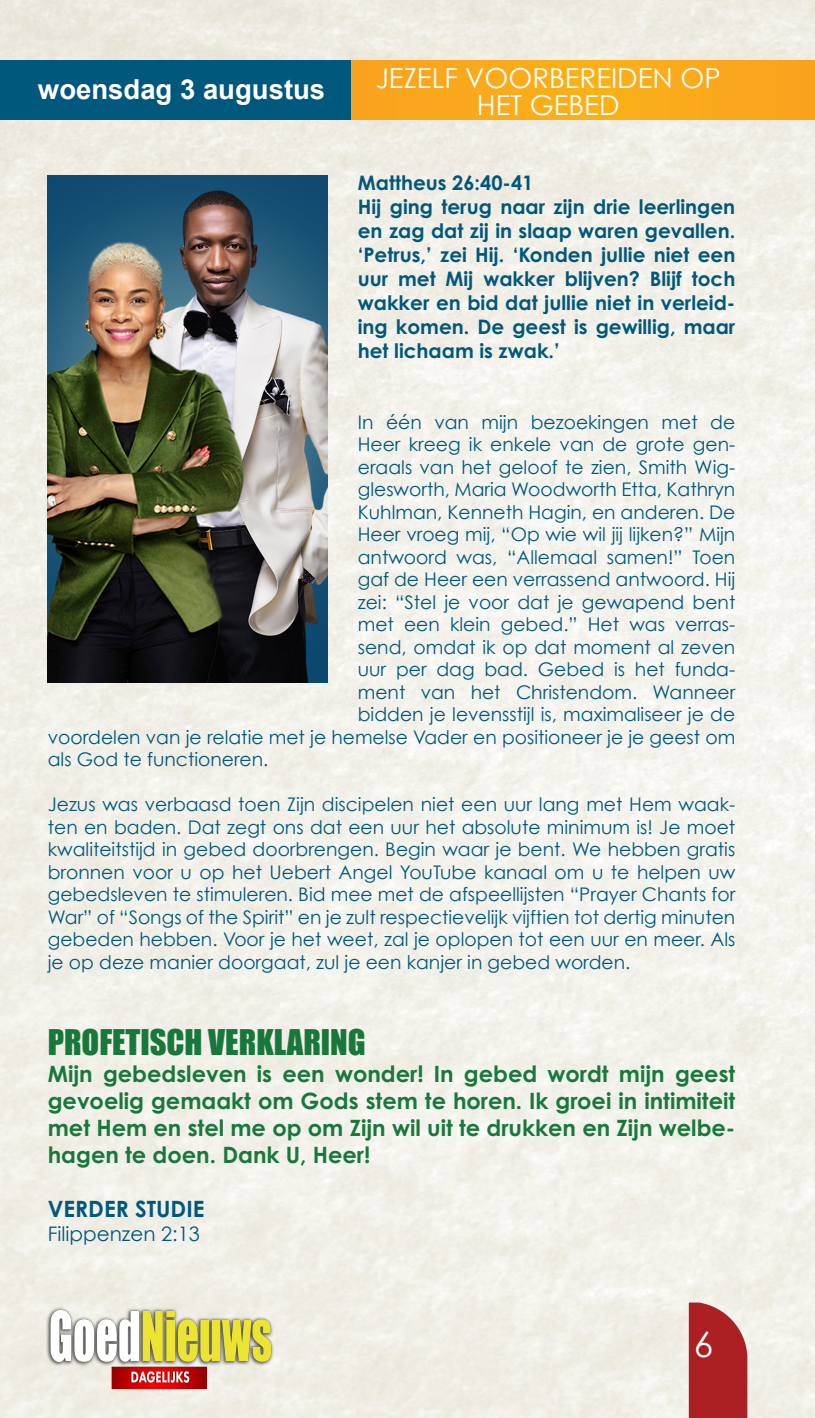
<style>
.page{position:relative;width:815px;height:1418px;background:#fff}
.page>*{position:absolute;margin:0;border:0;box-sizing:border-box;transform-origin:0 0}
.t1{font:35px "Century Gothic";color:#fff}
.t2{font:32.5px "Impact";color:#18783c}
.t3{font:27.5px "Century Gothic";color:#fff}
.t4{font:700 27.5px "Arial";color:#fff}
.t5{font:700 22.5px/27px "Century Gothic Pro";color:#18783c;text-align:justify}
.t6{font:700 22.5px "Century Gothic Pro";color:#00587c}
.t7{font:700 20px/24px "Century Gothic Pro";color:#00587c;text-align:justify}
.t8{font:20px "Century Gothic";color:#00587c}
.t9{font:18.75px/22.5px "Century Gothic";color:#00587c;text-align:justify}
</style>
<div class="page">
<img style="left:0;top:0;width:815px;height:1417px">
<div style="left:168px;top:60px;width:647px;height:60px;background:#f9a91c"></div>
<div style="left:0;top:60px;width:351px;height:60px;background:#00587c"></div>
<div style="left:689px;top:1302px;width:58px;height:115px;background:#ac1f22"></div>
<img style="left:39px;top:1305px;width:246px;height:88px">
<img style="left:48px;top:175px;width:280px;height:507px">
<p class="t4" style="left:38px;top:72px;width:289px">woensdag 3 augustus</p>
<p class="t3" style="left:376px;top:61px;width:346px">JEZELF VOORBEREIDEN OP</p>
<p class="t3" style="left:477px;top:88px;width:144px">HET GEBED</p>
<p class="t7" style="left:358px;top:170px;width:177px">Mattheus 26:40-41</p>
<p class="t7" style="left:358px;top:194px;width:379px">Hij ging terug naar zijn drie leerlingen en zag dat zij in slaap waren gevallen. ‘Petrus,’ zei Hij. ‘Konden jullie niet een uur met Mij wakker blijven? Blijf toch wakker en bid dat jullie niet in verleid&shy;ing komen. De geest is gewillig, maar het lichaam is zwak.’</p>
<p class="t9" style="left:358px;top:410px;width:379px">In één van mijn bezoekingen met de</p>
<p class="t9" style="left:358px;top:433px;width:379px">Heer kreeg ik enkele van de grote gen-</p>
<p class="t9" style="left:358px;top:455px;width:379px">eraals van het geloof te zien, Smith Wig-</p>
<p class="t9" style="left:358px;top:478px;width:379px">glesworth, Maria Woodworth Etta, Kathryn</p>
<p class="t9" style="left:358px;top:500px;width:379px">Kuhlman, Kenneth Hagin, en anderen. De</p>
<p class="t9" style="left:358px;top:523px;width:379px">Heer vroeg mij, “Op wie wil jij lijken?” Mijn</p>
<p class="t9" style="left:358px;top:545px;width:379px">antwoord was, “Allemaal samen!” Toen</p>
<p class="t9" style="left:358px;top:568px;width:379px">gaf de Heer een verrassend antwoord. Hij</p>
<p class="t9" style="left:358px;top:590px;width:379px">zei: “Stel je voor dat je gewapend bent</p>
<p class="t9" style="left:358px;top:613px;width:379px">met een klein gebed.” Het was verras-</p>
<p class="t9" style="left:358px;top:635px;width:379px">send, omdat ik op dat moment al zeven</p>
<p class="t9" style="left:358px;top:658px;width:379px">uur per dag bad. Gebed is het funda-</p>
<p class="t9" style="left:358px;top:680px;width:379px">ment van het Christendom. Wanneer</p>
<p class="t9" style="left:358px;top:703px;width:379px">bidden je levensstijl is, maximaliseer je de</p>
<p class="t9" style="left:48px;top:725px;width:689px">voordelen van je relatie met je hemelse Vader en positioneer je je geest om</p>
<p class="t9" style="left:48px;top:748px;width:222px">als God te functioneren.</p>
<p class="t9" style="left:48px;top:793px;width:689px">Jezus was verbaasd toen Zijn discipelen niet een uur lang met Hem waak&shy;ten en baden. Dat zegt ons dat een uur het absolute minimum is! Je moet kwaliteitstijd in gebed doorbrengen. Begin waar je bent. We hebben gratis bronnen voor u op het Uebert Angel YouTube kanaal om u te helpen uw gebedsleven te stimuleren. Bid mee met de afspeellijsten “Prayer Chants for War” of “Songs of the Spirit” en je zult respectievelijk vijftien tot dertig minuten gebeden hebben. Voor je het weet, zal je oplopen tot een uur en meer. Als je op deze manier doorgaat, zul je een kanjer in gebed worden.</p>
<p class="t2" style="left:48px;top:1016px;width:320px">PROFETISCH VERKLARING</p>
<p class="t5" style="left:48px;top:1059px;width:689px">Mijn gebedsleven is een wonder! In gebed wordt mijn geest gevoelig gemaakt om Gods stem te horen. Ik groei in intimiteit met Hem en stel me op om Zijn wil uit te drukken en Zijn welbe&shy;hagen te doen. Dank U, Heer!</p>
<p class="t6" style="left:48px;top:1194px;width:158px">VERDER STUDIE</p>
<p class="t8" style="left:48px;top:1221px;width:154px">Filippenzen 2:13</p>
<h1 class="t1" style="left:694px;top:1322px;width:21px">6</h1>
</div>
